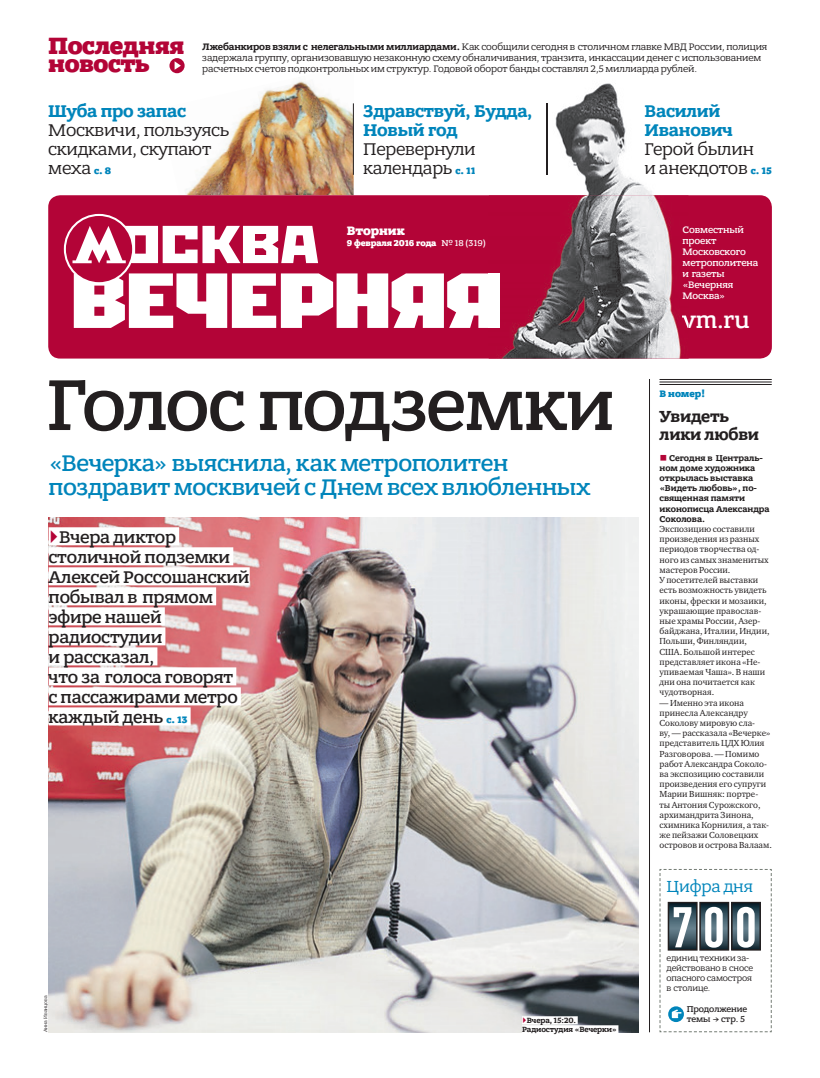
<style>
.page{position:relative;width:820px;height:1078px;background:#fff}
.page>*{position:absolute;margin:0;border:0;box-sizing:border-box;transform-origin:0 0}
.t1{font:500 76.3px "Bandera Pro";letter-spacing:-.025em;color:#231f20}
.t2{font:500 57.7px "PF Din Text Comp Pro";color:#fff}
.t3{font:800 25px/18px "Bandera Pro";letter-spacing:-.02em;color:#b30437}
.t4{font:500 24.7px "Bandera Pro";color:#fff}
.t5{font:500 24px/24px "Bandera Pro";letter-spacing:-.01em;color:#0085bb}
.t6{font:500 18px/20px "Bandera Pro";letter-spacing:-.01em;color:#231f20}
.t7{font:18px/19px "Bandera Pro";letter-spacing:-.01em;color:#231f20}
.t8{font:700 18px/19px "Bandera Pro";letter-spacing:-.01em;color:#0085bb}
.t9{font:700 17px/18px "Bandera Pro";letter-spacing:-.01em;color:#231f20}
.t10{font:17px "Bandera Pro";letter-spacing:-.01em;color:#0085bb}
.t11{font:800 13px "Bandera Pro";letter-spacing:-.01em;color:#fff}
.t12{font:10px/11px "Bandera Pro";letter-spacing:-.01em;color:#231f20}
.t13{font:500 10px/11px "Bandera Pro";letter-spacing:-.01em;color:#fff}
.t14{font:800 10px "Bandera Pro";letter-spacing:-.005em;color:#0085bb}
.t15{font:9px/10.2px "Charter ITC";color:#231f20}
.t16{font:700 9px/10.2px "Bandera Pro";color:#231f20}
.t17{font:9px/10.2px "Bandera Pro";letter-spacing:-.01em;color:#231f20}
.t18{font:800 9px "Bandera Pro";letter-spacing:-.01em;color:#fff}
.t19{font:500 9px/10.2px "Bandera Pro";letter-spacing:-.01em;color:#231f20}
.t20{font:700 8px/9px "Bandera Pro";letter-spacing:-.01em;color:#231f20}
.t21{font:5px "Bandera Pro";letter-spacing:-.005em;color:#231f20}
.s1{font-weight:700}
.s2{font-weight:800;font-size:10px;color:#0085bb}
.s3{color:#0086bb}
.s4{font-weight:500}
.s5{font-family:"PF Din Text Cond Pro X Black";font-weight:400;color:#b30437}
.s6{font-weight:700;color:#0086bb}
.s7{font-weight:700;color:#0085bb}
</style>
<div class="page">
<img style="left:173px;top:65px;width:180px;height:130px">
<div style="left:48px;top:195px;width:723px;height:163px;background:#b30437;border-radius:12px"></div>
<img style="left:48px;top:517px;width:590px;height:514px">
<div style="left:49px;top:527px;width:130px;height:18px;background:#fff"></div>
<div style="left:49px;top:547px;width:184px;height:18px;background:#fff"></div>
<div style="left:49px;top:567px;width:200px;height:18px;background:#fff"></div>
<div style="left:49px;top:587px;width:167px;height:18px;background:#fff"></div>
<div style="left:49px;top:607px;width:116px;height:18px;background:#fff"></div>
<div style="left:49px;top:627px;width:116px;height:18px;background:#fff"></div>
<div style="left:49px;top:647px;width:108px;height:18px;background:#fff"></div>
<div style="left:49px;top:667px;width:187px;height:18px;background:#fff"></div>
<div style="left:49px;top:687px;width:192px;height:18px;background:#fff"></div>
<div style="left:49px;top:707px;width:141px;height:18px;background:#fff"></div>
<hr style="left:649px;top:379px;width:1px;height:652px;background:#231f20">
<hr style="left:659px;top:379px;width:112px;height:1px;background:#231f20">
<hr style="left:659px;top:381px;width:112px;height:1px;background:#231f20">
<hr style="left:659px;top:384px;width:112px;height:1px;background:#231f20">
<hr style="left:353px;top:103px;width:1px;height:72px;background:#231f20">
<svg style="left:74px;top:273px;width:414px;height:55px"></svg>
<div style="left:65px;top:215px;width:68px;height:68px;background:#b30437;border-radius:50%"></div>
<div style="left:64px;top:214px;width:70px;height:70px;border:2px solid #fff;border-radius:50%"></div>
<svg style="left:72px;top:226px;width:246px;height:37px"></svg>
<div style="left:169px;top:58px;width:15px;height:15px;background:#b30437;border-radius:50%"></div>
<svg style="left:174px;top:61px;width:7px;height:9px"></svg>
<svg style="left:522px;top:1015px;width:55px;height:8px"></svg>
<div style="left:522px;top:1024px;width:96px;height:8px;background:#fff"></div>
<svg style="left:659px;top:869px;width:113px;height:163px"></svg>
<img style="left:488px;top:83px;width:200px;height:275px">
<svg style="left:681px;top:315px;width:7px;height:13px"></svg>
<svg style="left:682px;top:226px;width:6px;height:7px"></svg>
<svg style="left:682px;top:239px;width:6px;height:16px"></svg>
<svg style="left:682px;top:261px;width:6px;height:38px"></svg>
<img style="left:645px;top:104px;width:43px;height:13px">
<img style="left:645px;top:124px;width:43px;height:12px">
<img style="left:645px;top:141px;width:43px;height:18px">
<img style="left:645px;top:165px;width:43px;height:11px">
<img style="left:488px;top:104px;width:44px;height:18px">
<img style="left:546px;top:103px;width:1px;height:72px">
<img style="left:488px;top:273px;width:11px;height:55px">
<h3 class="t3" style="left:48px;top:39px;width:138px">Последняя новость</h3>
<p class="t12" style="left:202px;top:42px;width:566px"><span class="s1">Лжебанкиров взяли с нелегальными миллиардами.</span> Как сообщили сегодня в столичном главке МВД России, полиция задержала группу, организовавшую незаконную схему обналичивания, транзита, инкассации денег с использованием расчетных счетов подконтрольных им структур. Годовой оборот банды составлял 2,5 миллиарда рублей.</p>
<h3 class="t8" style="left:48px;top:102px;width:139px">Шуба про запас</h3>
<h3 class="t7" style="left:48px;top:122px;width:183px">Москвичи, пользуясь скидками, скупают меха <span class="s2">с. 8</span></h3>
<h3 class="t8" style="left:363px;top:102px;width:171px">Здравствуй, Б<span class="s3">удда,<br></span>Новый год</h3>
<h3 class="t7" style="left:363px;top:141px;width:114px">Перевернули календарь <span class="s2">с. 11</span></h3>
<h3 class="t11" style="left:347px;top:224px;width:59px">Вторник</h3>
<p class="t18" style="left:347px;top:238px;width:141px">9 февраля 2016 года <span class="s4">№ 18 (319)</span></p>
<h1 class="t1" style="left:46px;top:370px;width:569px">Голос подземки</h1>
<h3 class="t5" style="left:49px;top:452px;width:543px">«Вечерка» выяснила, как метрополитен поздравит москвичей с Днем всех влюбленных</h3>
<h3 class="t6" style="left:49px;top:528px;width:202px"><span class="s5">▶</span>Вчера диктор столичной подземки<br>Алексей Россошанский побывал в прямом эфире нашей радиостудии<br>и рассказал,<br>что за голоса говорят<br>с пассажирами метро каждый день <span class="s2">с. 13</span></h3>
<p class="t21" style="left:43px;top:1031px;width:38px;rotate:-90deg">Анна Иванцова</p>
<p class="t20" style="left:522px;top:1016px;width:96px"><span class="s5">▶</span>Вчера, 15:20.<br>Радиостудия «Вечерки»</p>
<h3 class="t7" style="left:644px;top:103px;width:129px"><span class="s6">Васил</span><span class="s7">ий<br></span><span class="s6">Иван</span><span class="s7">ович<br></span>Герой былин<br>и анекдотов <span class="s2">с. 15</span></h3>
<p class="t13" style="left:682px;top:225px;width:77px">Совместный проект<br>Московского метрополитена и газеты «Вечерняя<br>Москва»</p>
<h3 class="t4" style="left:682px;top:308px;width:69px">vm.ru</h3>
<p class="t14" style="left:659px;top:389px;width:47px">В номер!</p>
<h3 class="t9" style="left:659px;top:408px;width:101px">Увидеть лики любви</h3>
<p class="t16" style="left:659px;top:453px;width:111px"><span class="s5">■</span> Сегодня в Централь&shy;ном доме художника открылась выставка «Видеть любовь», по&shy;священная памяти иконописца Александра<br>Соколова.</p>
<p class="t15" style="left:659px;top:524px;width:111px">Экспозицию составили произведения из разных периодов творчества од&shy;ного из самых знаменитых мастеров России.<br>У посетителей выставки есть возможность увидеть иконы, фрески и мозаики, украшающие православ&shy;ные храмы России, Азер&shy;байджана, Италии, Индии,<br>Польши, Финляндии,<br>США. Большой интерес представляет икона «Не&shy;упиваемая Чаша». В наши дни она почитается как чудотворная.</p>
<p class="t15" style="left:659px;top:698px;width:114px">— Именно эта икона принесла Александру<br>Соколову мировую сла-<br>ву, — рассказала «Вечерке» представитель ЦДХ Юлия<br>Разговорова. — Помимо работ Александра Соколо&shy;ва экспозицию составили произведения его супруги<br>Марии Вишняк: портре-<br>ты Антония Сурожского, архимандрита Зинона, схимника Корнилия, а так&shy;же пейзажи Соловецких островов и острова Валаам.</p>
<h3 class="t10" style="left:666px;top:879px;width:88px">Цифра дня</h3>
<h2 class="t2" style="left:670px;top:893px;width:88px">700</h2>
<p class="t17" style="left:666px;top:953px;width:88px">единиц техники за&shy;действовано в сносе опасного самостроя в столице.</p>
<p class="t19" style="left:686px;top:1004px;width:62px">Продолжение темы → стр. 5</p>
</div>
